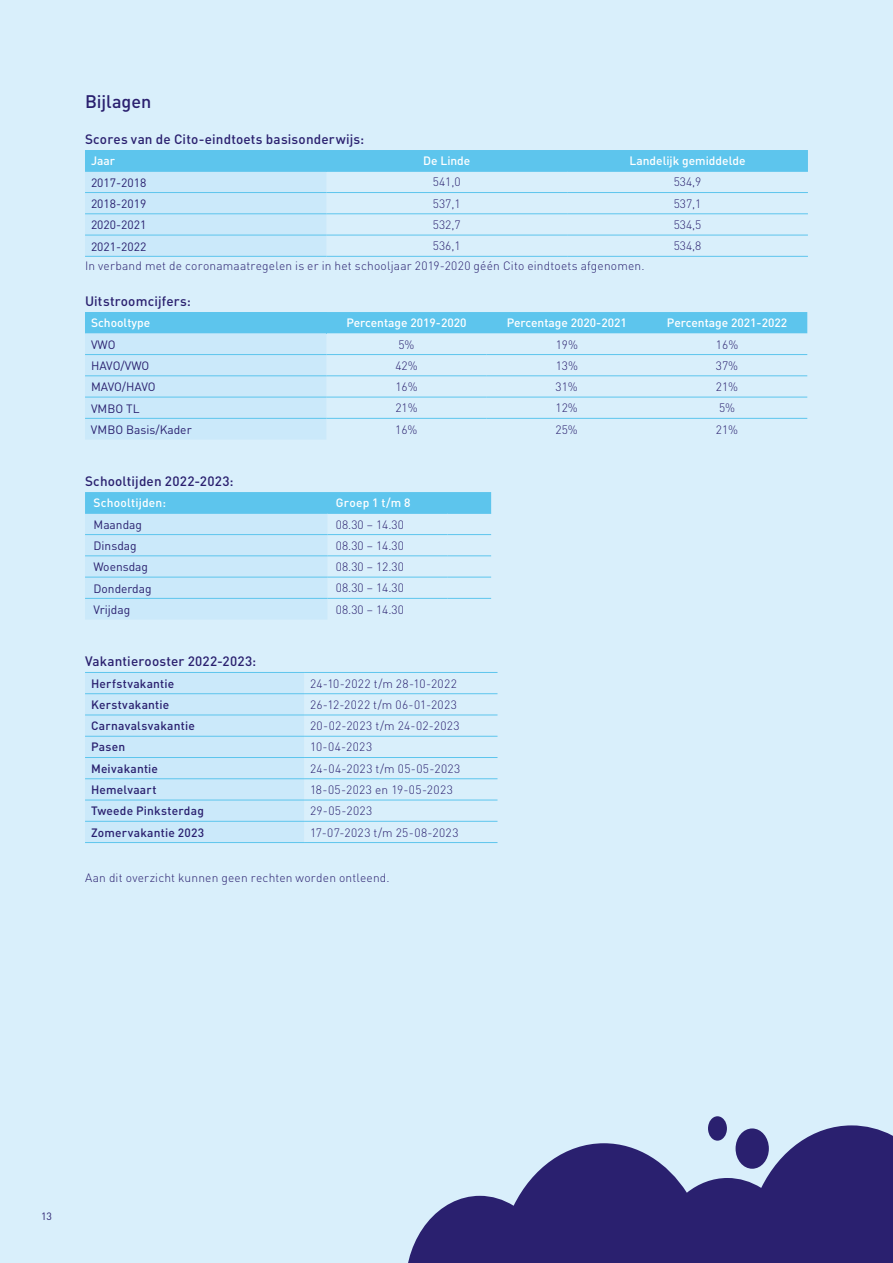
<style>
.page{position:relative;width:893px;height:1263px;background:#d9effb}
.page>*{position:absolute;margin:0;border:0;box-sizing:border-box;transform-origin:0 0}
.t1{font:500 18px "DIN Pro";letter-spacing:-.005em;color:#2a206f}
.t2{font:500 13.5px "DIN Pro";letter-spacing:.01em;color:#2a206f}
.t3{font:300 12px "DIN Pro";letter-spacing:.015em;color:#2a206f}
.t4{font:500 12px "DIN Pro";color:#fff}
.t5{font:12px "DIN";color:#2a206f}
.t6{font:500 12px "DIN Pro";letter-spacing:.015em;color:#2a206f}
.t7{font:300 12px "DIN Pro";letter-spacing:.035em;color:#2a206f}
.t8{font:10.5px "DIN";color:#2a206f}
</style>
<div class="page">
<svg style="left:408px;top:1125px;width:485px;height:138px;fill:#2a206f"></svg>
<div style="left:736px;top:1128px;width:33px;height:41px;background:#2a206f;border-radius:50%"></div>
<div style="left:708px;top:1116px;width:19px;height:25px;background:#2a206f;border-radius:50%"></div>
<svg style="left:85px;top:150px;width:723px;height:106px"></svg>
<hr style="left:85px;top:171px;width:241px;height:1px;background:#5dc5ed">
<hr style="left:326px;top:171px;width:241px;height:1px;background:#5dc5ed">
<hr style="left:567px;top:171px;width:241px;height:1px;background:#5dc5ed">
<hr style="left:85px;top:192px;width:241px;height:1px;background:#5dc5ed">
<hr style="left:326px;top:192px;width:241px;height:1px;background:#5dc5ed">
<hr style="left:567px;top:192px;width:241px;height:1px;background:#5dc5ed">
<hr style="left:85px;top:213px;width:241px;height:1px;background:#5dc5ed">
<hr style="left:326px;top:213px;width:241px;height:1px;background:#5dc5ed">
<hr style="left:567px;top:213px;width:241px;height:1px;background:#5dc5ed">
<hr style="left:85px;top:235px;width:241px;height:1px;background:#5dc5ed">
<hr style="left:326px;top:235px;width:241px;height:1px;background:#5dc5ed">
<hr style="left:567px;top:235px;width:241px;height:1px;background:#5dc5ed">
<hr style="left:85px;top:256px;width:241px;height:1px;background:#5dc5ed">
<hr style="left:326px;top:256px;width:241px;height:1px;background:#5dc5ed">
<hr style="left:567px;top:256px;width:241px;height:1px;background:#5dc5ed">
<svg style="left:85px;top:312px;width:722px;height:127px"></svg>
<hr style="left:326px;top:354px;width:161px;height:1px;background:#5dc5ed">
<hr style="left:487px;top:354px;width:160px;height:1px;background:#5dc5ed">
<hr style="left:647px;top:354px;width:160px;height:1px;background:#5dc5ed">
<hr style="left:326px;top:375px;width:161px;height:1px;background:#5dc5ed">
<hr style="left:487px;top:375px;width:160px;height:1px;background:#5dc5ed">
<hr style="left:647px;top:375px;width:160px;height:1px;background:#5dc5ed">
<hr style="left:326px;top:397px;width:161px;height:1px;background:#5dc5ed">
<hr style="left:487px;top:397px;width:160px;height:1px;background:#5dc5ed">
<hr style="left:647px;top:397px;width:160px;height:1px;background:#5dc5ed">
<hr style="left:326px;top:418px;width:161px;height:1px;background:#5dc5ed">
<hr style="left:487px;top:418px;width:160px;height:1px;background:#5dc5ed">
<hr style="left:647px;top:418px;width:160px;height:1px;background:#5dc5ed">
<hr style="left:85px;top:354px;width:241px;height:1px;background:#5dc5ed">
<hr style="left:85px;top:375px;width:241px;height:1px;background:#5dc5ed">
<hr style="left:85px;top:397px;width:241px;height:1px;background:#5dc5ed">
<hr style="left:85px;top:418px;width:241px;height:1px;background:#5dc5ed">
<svg style="left:85px;top:492px;width:406px;height:127px"></svg>
<hr style="left:85px;top:513px;width:242px;height:1px;background:#5dc5ed">
<hr style="left:327px;top:513px;width:121px;height:1px;background:#5dc5ed">
<hr style="left:448px;top:513px;width:43px;height:1px;background:#5dc5ed">
<hr style="left:85px;top:534px;width:242px;height:1px;background:#5dc5ed">
<hr style="left:327px;top:534px;width:121px;height:1px;background:#5dc5ed">
<hr style="left:448px;top:534px;width:43px;height:1px;background:#5dc5ed">
<hr style="left:85px;top:555px;width:242px;height:1px;background:#5dc5ed">
<hr style="left:327px;top:555px;width:121px;height:1px;background:#5dc5ed">
<hr style="left:448px;top:555px;width:43px;height:1px;background:#5dc5ed">
<hr style="left:85px;top:577px;width:242px;height:1px;background:#5dc5ed">
<hr style="left:327px;top:577px;width:121px;height:1px;background:#5dc5ed">
<hr style="left:448px;top:577px;width:43px;height:1px;background:#5dc5ed">
<hr style="left:85px;top:598px;width:242px;height:1px;background:#5dc5ed">
<hr style="left:327px;top:598px;width:121px;height:1px;background:#5dc5ed">
<hr style="left:448px;top:598px;width:43px;height:1px;background:#5dc5ed">
<div style="left:85px;top:673px;width:219px;height:169px;background:#cbe9fa"></div>
<hr style="left:85px;top:672px;width:219px;height:1px;background:#5dc5ed">
<hr style="left:304px;top:672px;width:193px;height:1px;background:#5dc5ed">
<hr style="left:85px;top:693px;width:219px;height:1px;background:#5dc5ed">
<hr style="left:304px;top:693px;width:193px;height:1px;background:#5dc5ed">
<hr style="left:85px;top:715px;width:219px;height:1px;background:#5dc5ed">
<hr style="left:304px;top:715px;width:193px;height:1px;background:#5dc5ed">
<hr style="left:85px;top:736px;width:219px;height:1px;background:#5dc5ed">
<hr style="left:304px;top:736px;width:193px;height:1px;background:#5dc5ed">
<hr style="left:85px;top:757px;width:219px;height:1px;background:#5dc5ed">
<hr style="left:304px;top:757px;width:193px;height:1px;background:#5dc5ed">
<hr style="left:85px;top:778px;width:219px;height:1px;background:#5dc5ed">
<hr style="left:304px;top:778px;width:193px;height:1px;background:#5dc5ed">
<hr style="left:85px;top:800px;width:219px;height:1px;background:#5dc5ed">
<hr style="left:304px;top:800px;width:193px;height:1px;background:#5dc5ed">
<hr style="left:85px;top:821px;width:219px;height:1px;background:#5dc5ed">
<hr style="left:304px;top:821px;width:193px;height:1px;background:#5dc5ed">
<hr style="left:85px;top:842px;width:219px;height:1px;background:#5dc5ed">
<hr style="left:304px;top:842px;width:193px;height:1px;background:#5dc5ed">
<h1 class="t1" style="left:85px;top:89px;width:68px">Bijlagen</h1>
<p class="t2" style="left:85px;top:130px;width:281px">Scores van de Cito-eindtoets basisonderwijs:</p>
<p class="t4" style="left:91px;top:153px;width:26px">Jaar</p>
<p class="t4" style="left:423px;top:153px;width:49px">De Linde</p>
<p class="t4" style="left:629px;top:153px;width:118px">Landelijk gemiddelde</p>
<p class="t5" style="left:91px;top:175px;width:57px">2017-2018</p>
<p class="t3" style="left:433px;top:174px;width:29px">541,0</p>
<p class="t3" style="left:674px;top:174px;width:29px">534,9</p>
<p class="t5" style="left:91px;top:196px;width:57px">2018-2019</p>
<p class="t3" style="left:433px;top:195px;width:29px">537,1</p>
<p class="t3" style="left:674px;top:195px;width:29px">537,1</p>
<p class="t5" style="left:91px;top:217px;width:57px">2020-2021</p>
<p class="t3" style="left:433px;top:216px;width:29px">532,7</p>
<p class="t3" style="left:674px;top:216px;width:29px">534,5</p>
<p class="t5" style="left:91px;top:239px;width:57px">2021-2022</p>
<p class="t3" style="left:433px;top:238px;width:29px">536,1</p>
<p class="t3" style="left:674px;top:238px;width:29px">534,8</p>
<p class="t3" style="left:85px;top:257px;width:561px">In verband met de coronamaatregelen is er in het schooljaar 2019-2020 géén Cito eindtoets afgenomen.</p>
<p class="t2" style="left:85px;top:292px;width:107px">Uitstroomcijfers:</p>
<p class="t4" style="left:91px;top:315px;width:61px">Schooltype</p>
<p class="t4" style="left:346px;top:315px;width:122px">Percentage 2019-2020</p>
<p class="t4" style="left:507px;top:315px;width:122px">Percentage 2020-2021</p>
<p class="t4" style="left:667px;top:315px;width:122px">Percentage 2021-2022</p>
<p class="t5" style="left:91px;top:337px;width:26px">VWO</p>
<p class="t3" style="left:398px;top:336px;width:18px">5%</p>
<p class="t3" style="left:556px;top:336px;width:24px">19%</p>
<p class="t3" style="left:716px;top:336px;width:24px">16%</p>
<p class="t5" style="left:91px;top:358px;width:60px">HAVO/VWO</p>
<p class="t3" style="left:395px;top:357px;width:24px">42%</p>
<p class="t3" style="left:556px;top:357px;width:24px">13%</p>
<p class="t3" style="left:716px;top:357px;width:24px">37%</p>
<p class="t5" style="left:91px;top:379px;width:66px">MAVO/HAVO</p>
<p class="t3" style="left:395px;top:378px;width:24px">16%</p>
<p class="t3" style="left:556px;top:378px;width:24px">31%</p>
<p class="t3" style="left:716px;top:378px;width:24px">21%</p>
<p class="t5" style="left:91px;top:401px;width:50px">VMBO TL</p>
<p class="t3" style="left:395px;top:400px;width:24px">21%</p>
<p class="t3" style="left:556px;top:400px;width:24px">12%</p>
<p class="t3" style="left:719px;top:400px;width:18px">5%</p>
<p class="t5" style="left:91px;top:422px;width:102px">VMBO Basis/Kader</p>
<p class="t3" style="left:395px;top:421px;width:24px">16%</p>
<p class="t3" style="left:556px;top:421px;width:24px">25%</p>
<p class="t3" style="left:716px;top:421px;width:24px">21%</p>
<p class="t2" style="left:85px;top:472px;width:150px">Schooltijden 2022-2023:</p>
<p class="t4" style="left:94px;top:495px;width:74px">Schooltijden:</p>
<p class="t4" style="left:336px;top:495px;width:76px">Groep 1 t/m 8</p>
<p class="t5" style="left:94px;top:517px;width:50px">Maandag</p>
<p class="t3" style="left:336px;top:516px;width:69px">08.30 – 14.30</p>
<p class="t5" style="left:94px;top:538px;width:45px">Dinsdag</p>
<p class="t3" style="left:336px;top:537px;width:69px">08.30 – 14.30</p>
<p class="t5" style="left:94px;top:559px;width:56px">Woensdag</p>
<p class="t3" style="left:336px;top:558px;width:69px">08.30 – 12.30</p>
<p class="t5" style="left:94px;top:581px;width:60px">Donderdag</p>
<p class="t3" style="left:336px;top:580px;width:69px">08.30 – 14.30</p>
<p class="t5" style="left:94px;top:602px;width:38px">Vrijdag</p>
<p class="t3" style="left:336px;top:601px;width:69px">08.30 – 14.30</p>
<p class="t2" style="left:85px;top:652px;width:173px">Vakantierooster 2022-2023:</p>
<p class="t6" style="left:91px;top:675px;width:85px">Herfstvakantie</p>
<p class="t7" style="left:310px;top:675px;width:148px">24-10-2022 t/m 28-10-2022</p>
<p class="t6" style="left:91px;top:696px;width:80px">Kerstvakantie</p>
<p class="t3" style="left:310px;top:696px;width:148px">26-12-2022 t/m 06-01-2023</p>
<p class="t6" style="left:91px;top:718px;width:105px">Carnavalsvakantie</p>
<p class="t7" style="left:310px;top:718px;width:151px">20-02-2023 t/m 24-02-2023</p>
<p class="t6" style="left:91px;top:739px;width:36px">Pasen</p>
<p class="t3" style="left:310px;top:739px;width:64px">10-04-2023</p>
<p class="t6" style="left:91px;top:760px;width:69px">Meivakantie</p>
<p class="t7" style="left:310px;top:760px;width:152px">24-04-2023 t/m 05-05-2023</p>
<p class="t6" style="left:91px;top:781px;width:67px">Hemelvaart</p>
<p class="t3" style="left:310px;top:781px;width:144px">18-05-2023 en 19-05-2023</p>
<p class="t6" style="left:91px;top:803px;width:114px">Tweede Pinksterdag</p>
<p class="t3" style="left:310px;top:803px;width:64px">29-05-2023</p>
<p class="t6" style="left:91px;top:824px;width:115px">Zomervakantie 2023</p>
<p class="t7" style="left:310px;top:824px;width:150px">17-07-2023 t/m 25-08-2023</p>
<p class="t3" style="left:85px;top:870px;width:306px">Aan dit overzicht kunnen geen rechten worden ontleend.</p>
<p class="t8" style="left:41px;top:1210px;width:12px">13</p>
</div>
